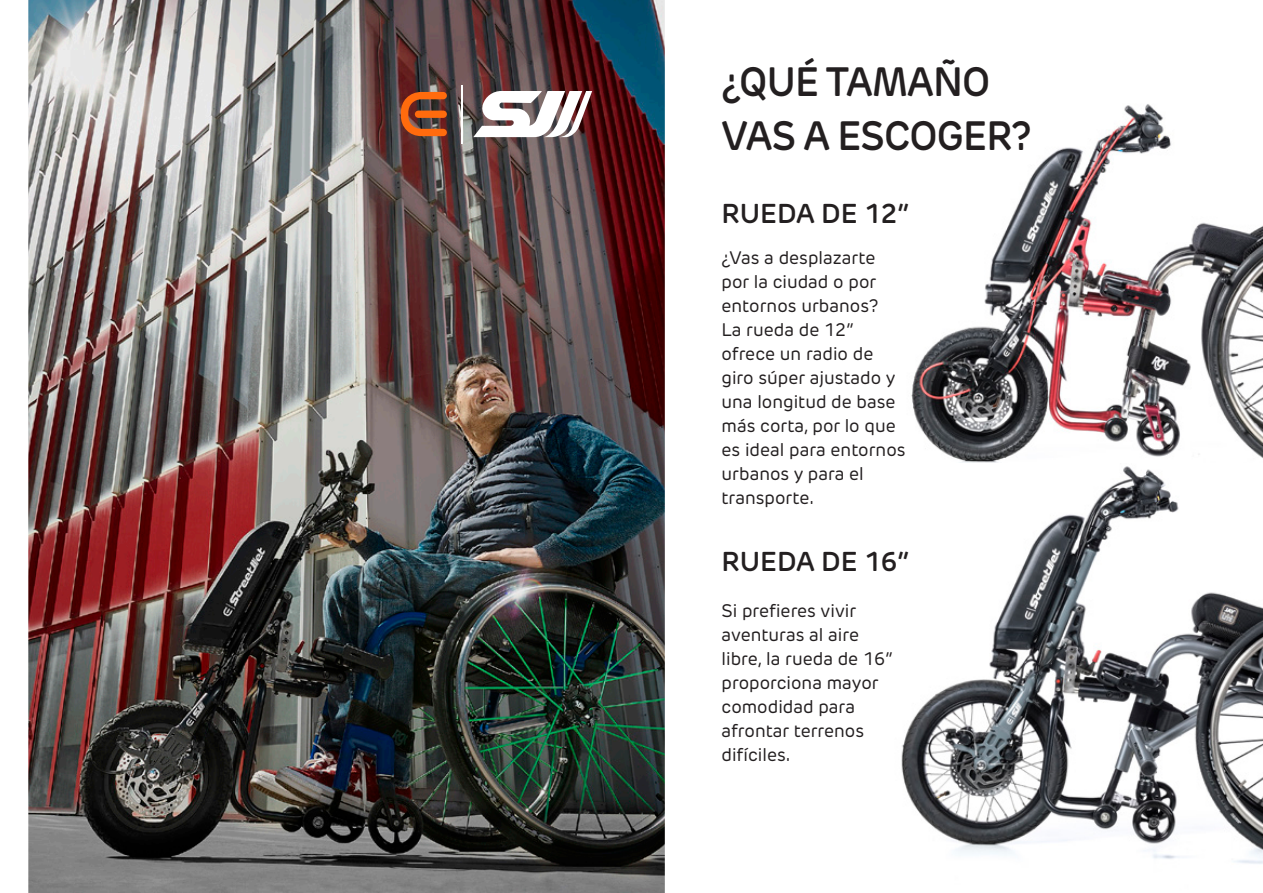
<style>
.page{position:relative;width:1263px;height:893px;background:#fff}
.page>*{position:absolute;margin:0;border:0;box-sizing:border-box;transform-origin:0 0}
.Paragraph_Style_3_He{font:600 40.5px/54px "New Rubrik Edge";letter-spacing:-.02em;color:#231f20;scale:.95 1}
.Paragraph_Style_4_su{font:600 27px "New Rubrik Edge";color:#231f20}
.Paragraph_Style_2_bo{font:18px/24px "New Rubrik Edge";color:#231f20}
</style>
<div class="page">
<img style="left:911px;top:104px;width:352px;height:359px">
<img style="left:901px;top:466px;width:362px;height:398px">
<img style="left:28px;top:0;width:637px;height:893px">
<svg style="left:473px;top:91px;width:119px;height:46px"></svg>
<svg style="left:401px;top:92px;width:46px;height:44px"></svg>
<hr style="left:462px;top:85px;width:1px;height:58px;background:#fff">
<p class="Paragraph_Style_3_He" style="left:721px;top:55px;width:328px">¿QUÉ TAMAÑO<br>VAS A ESCOGER?</p>
<p class="Paragraph_Style_4_su" style="left:721px;top:197px;width:189px">RUEDA DE 12”</p>
<p class="Paragraph_Style_2_bo" style="left:721px;top:245px;width:186px">¿Vas a desplazarte por la ciudad o por entornos urbanos?<br>La rueda de 12” ofrece un radio de giro súper ajustado y una longitud de base más corta, por lo que es ideal para entornos urbanos y para el transporte.</p>
<p class="Paragraph_Style_4_su" style="left:721px;top:545px;width:189px">RUEDA DE 16”</p>
<p class="Paragraph_Style_2_bo" style="left:721px;top:598px;width:172px">Si prefieres vivir aventuras al aire libre, la rueda de 16” proporciona mayor comodidad para afrontar terrenos difíciles.</p>
</div>
